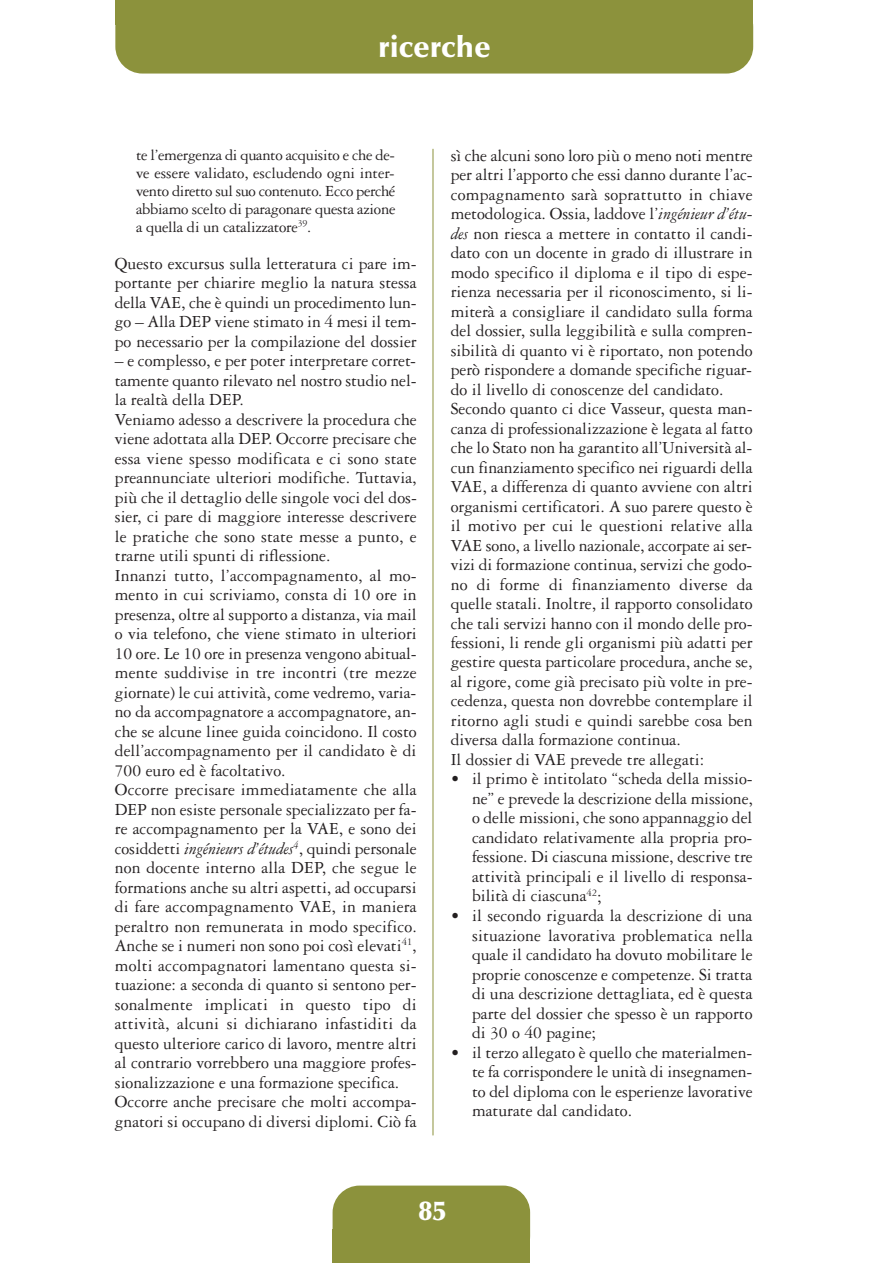
<style>
.page{position:relative;width:893px;height:1263px;background:#fff}
.page>*{position:absolute;margin:0;border:0;box-sizing:border-box;transform-origin:0 0}
.t1{font:900 30px "Optima";color:#fff}
.t2{font:900 27px "Optima";color:#fff}
.t3{font:18px/19.5px "Garamond Three";color:#231f20;text-align:justify}
.t4{font:16.5px/18px "Garamond Three";letter-spacing:-.015em;color:#231f20;text-align:justify}
.s1{font-style:italic}
</style>
<div class="page">
<div style="left:333px;top:1185px;width:197px;height:78px;background:#8c923c;border-radius:27px"></div>
<div style="left:333px;top:1230px;width:197px;height:33px;background:#8c923c"></div>
<div style="left:115px;top:0;width:638px;height:74px;background:#8c923c;border-radius:27px"></div>
<div style="left:115px;top:0;width:638px;height:24px;background:#8c923c"></div>
<hr style="left:433px;top:149px;width:1px;height:986px;background:#8c923c">
<p class="t1" style="left:378px;top:35px;width:114px">ricerche</p>
<p class="t4" style="left:136px;top:147px;width:261px">te l’emergenza di quanto acquisito e che de&shy;ve essere validato, escludendo ogni inter&shy;vento diretto sul suo contenuto. Ecco perché abbiamo scelto di paragonare questa azione a quella di un catalizzatore<sup>39</sup>.</p>
<p class="t3" style="left:115px;top:255px;width:304px">Questo excursus sulla letteratura ci pare im&shy;portante per chiarire meglio la natura stessa della VAE, che è quindi un procedimento lun&shy;go – Alla DEP viene stimato in 4 mesi il tem&shy;po necessario per la compilazione del dossier</p>
<p class="t3" style="left:115px;top:353px;width:304px;text-align:left">– e complesso, e per poter interpretare corret&shy;tamente quanto rilevato nel nostro studio nel&shy;la realtà della DEP.<br>Veniamo adesso a descrivere la procedura che viene adottata alla DEP. Occorre precisare che essa viene spesso modificata e ci sono state preannunciate ulteriori modifiche. Tuttavia, più che il dettaglio delle singole voci del dos&shy;sier, ci pare di maggiore interesse descrivere le pratiche che sono state messe a punto, e trarne utili spunti di riflessione.<br>Innanzi tutto, l’accompagnamento, al mo&shy;mento in cui scriviamo, consta di 10 ore in presenza, oltre al supporto a distanza, via mail o via telefono, che viene stimato in ulteriori 10 ore. Le 10 ore in presenza vengono abitual&shy;mente suddivise in tre incontri (tre mezze giornate) le cui attività, come vedremo, varia&shy;no da accompagnatore a accompagnatore, an&shy;che se alcune linee guida coincidono. Il costo dell’accompagnamento per il candidato è di 700 euro ed è facoltativo.<br>Occorre precisare immediatamente che alla DEP non esiste personale specializzato per fa&shy;re accompagnamento per la VAE, e sono dei cosiddetti <span class="s1">ingénieurs d’études</span><sup>4</sup>, quindi personale non docente interno alla DEP, che segue le formations anche su altri aspetti, ad occuparsi di fare accompagnamento VAE, in maniera peraltro non remunerata in modo specifico.<br>Anche se i numeri non sono poi così elevati<sup>41</sup>, molti accompagnatori lamentano questa si&shy;tuazione: a seconda di quanto si sentono per&shy;sonalmente implicati in questo tipo di attività, alcuni si dichiarano infastiditi da questo ulteriore carico di lavoro, mentre altri al contrario vorrebbero una maggiore profes&shy;sionalizzazione e una formazione specifica.<br>Occorre anche precisare che molti accompa&shy;gnatori si occupano di diversi diplomi. Ciò fa</p>
<p class="t3" style="left:451px;top:147px;width:304px;text-align:left">sì che alcuni sono loro più o meno noti mentre per altri l’apporto che essi danno durante l’ac&shy;compagnamento sarà soprattutto in chiave metodologica. Ossia, laddove l’<span class="s1">ingénieur d’étu&shy;des</span> non riesca a mettere in contatto il candi&shy;dato con un docente in grado di illustrare in modo specifico il diploma e il tipo di espe&shy;rienza necessaria per il riconoscimento, si li&shy;miterà a consigliare il candidato sulla forma del dossier, sulla leggibilità e sulla compren&shy;sibilità di quanto vi è riportato, non potendo però rispondere a domande specifiche riguar&shy;do il livello di conoscenze del candidato.<br>Secondo quanto ci dice Vasseur, questa man&shy;canza di professionalizzazione è legata al fatto che lo Stato non ha garantito all’Università al&shy;cun finanziamento specifico nei riguardi della VAE, a differenza di quanto avviene con altri organismi certificatori. A suo parere questo è il motivo per cui le questioni relative alla VAE sono, a livello nazionale, accorpate ai ser&shy;vizi di formazione continua, servizi che godo&shy;no di forme di finanziamento diverse da quelle statali. Inoltre, il rapporto consolidato che tali servizi hanno con il mondo delle pro&shy;fessioni, li rende gli organismi più adatti per gestire questa particolare procedura, anche se, al rigore, come già precisato più volte in pre&shy;cedenza, questa non dovrebbe contemplare il ritorno agli studi e quindi sarebbe cosa ben diversa dalla formazione continua.<br>Il dossier di VAE prevede tre allegati:</p>
<p class="t3" style="left:472px;top:771px;width:282px;text-indent:-21px">• il primo è intitolato “scheda della missio&shy;ne” e prevede la descrizione della missione, o delle missioni, che sono appannaggio del candidato relativamente alla propria pro&shy;fessione. Di ciascuna missione, descrive tre attività principali e il livello di responsa&shy;bilità di ciascuna<sup>42</sup>;</p>
<p class="t3" style="left:472px;top:908px;width:282px;text-indent:-21px">• il secondo riguarda la descrizione di una situazione lavorativa problematica nella quale il candidato ha dovuto mobilitare le proprie conoscenze e competenze. Si tratta di una descrizione dettagliata, ed è questa parte del dossier che spesso è un rapporto di 30 o 40 pagine;</p>
<p class="t3" style="left:472px;top:1044px;width:282px;text-indent:-21px">• il terzo allegato è quello che materialmen&shy;te fa corrispondere le unità di insegnamen&shy;to del diploma con le esperienze lavorative maturate dal candidato.</p>
<p class="t2" style="left:419px;top:1200px;width:28px">85</p>
</div>
